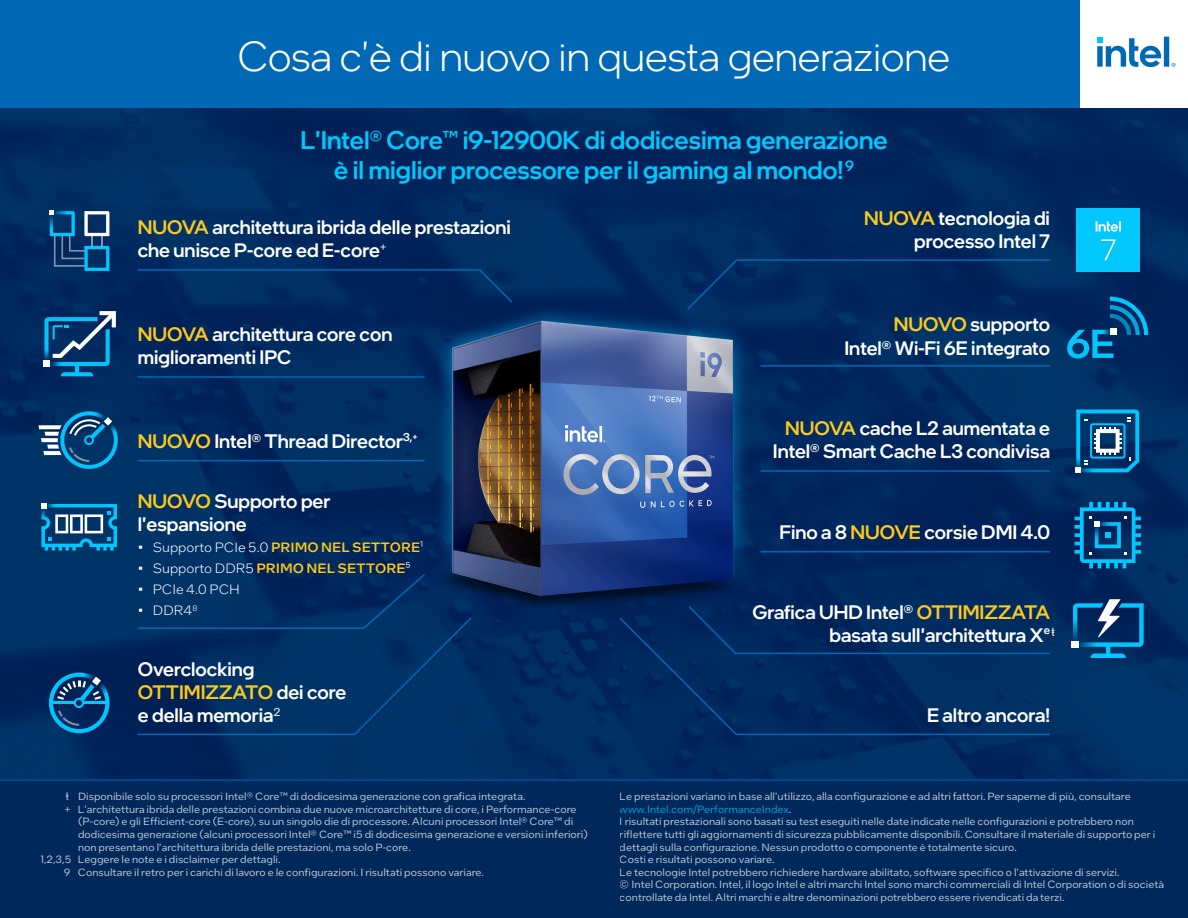
<style>
.page{position:relative;width:1188px;height:918px;background:#fff}
.page>*{position:absolute;margin:0;border:0;box-sizing:border-box;transform-origin:0 0}
.t1{font:300 42px "Intel One Display";color:#fff}
.t2{font:500 25.5px/30.6px "Intel One Display";color:#00c7fd;text-align:center}
.Callouts{font:500 19.5px/23.4px "Intel One Display";color:#fff}
.t3{font:300 13.5px "Intel One Text";color:#fff}
.t4{font:500 13.5px "Intel One Text";color:#fec91b}
.Callouts-2{font:11.4px "Intel Clear";color:#fff}
.t5{font:10.5px/12.6px "Intel One Text";color:#fff}
.s1{color:#fec91b}
.s2{font-weight:500;color:#fec91b}
.s3{font-weight:300;color:#fff}
.s4{font-family:"Intel Clear"}
.s5{color:#00c7fd}
</style>
<div class="page">
<img style="left:0;top:108px;width:1188px;height:672px">
<div style="left:0;top:0;width:1188px;height:108px;background:#0068b5"></div>
<div style="left:0;top:780px;width:1188px;height:138px;background:#00285a"></div>
<hr style="left:0;top:780px;width:1188px;height:1px;background:#0068b5">
<hr style="left:761px;top:365px;width:289px;height:2px;background:#0068b5">
<hr style="left:761px;top:470px;width:289px;height:2px;background:#0068b5">
<hr style="left:761px;top:551px;width:289px;height:1px;background:#0068b5">
<hr style="left:138px;top:376px;width:286px;height:2px;background:#0068b5">
<hr style="left:138px;top:460px;width:286px;height:1px;background:#0068b5">
<svg style="left:686px;top:259px;width:366px;height:52px;background:#002a60"></svg>
<svg style="left:782px;top:605px;width:270px;height:11px;background:#002a5f"></svg>
<svg style="left:136px;top:572px;width:337px;height:164px;background:#002f64"></svg>
<svg style="left:136px;top:268px;width:378px;height:36px;background:#002d64"></svg>
<svg style="left:618px;top:616px;width:434px;height:120px;background:#002c62"></svg>
<img style="left:406px;top:277px;width:376px;height:358px">
<svg style="left:1072px;top:599px;width:72px;height:59px;background:#175b8c"></svg>
<svg style="left:1075px;top:409px;width:64px;height:64px;background:#1d6e9e"></svg>
<svg style="left:1067px;top:297px;width:81px;height:62px;background:#024a80"></svg>
<svg style="left:1074px;top:502px;width:67px;height:66px;background:#045f94"></svg>
<div style="left:1076px;top:209px;width:63px;height:62px;background:#00c7fd"></div>
<svg style="left:1096px;top:221px;width:25px;height:11px"></svg>
<svg style="left:1101px;top:239px;width:14px;height:21px"></svg>
<svg style="left:49px;top:210px;width:60px;height:61px;background:#1e5988"></svg>
<svg style="left:49px;top:673px;width:61px;height:60px;background:#0d578a"></svg>
<svg style="left:38px;top:411px;width:80px;height:59px;background:#1a5c8b"></svg>
<svg style="left:41px;top:503px;width:76px;height:48px;background:#2173a0"></svg>
<div style="left:43px;top:361px;width:7px;height:6px;background:#fff"></div>
<svg style="left:44px;top:311px;width:72px;height:65px;background:#1a5d8d"></svg>
<div style="left:1080px;top:0;width:108px;height:108px;background:#fff"></div>
<svg style="left:1097px;top:37px;width:79px;height:30px"></svg>
<h1 class="t1" style="left:238px;top:30px;width:714px">Cosa c'è di nuovo in questa generazione</h1>
<p class="t2" style="left:300px;top:124px;width:589px">L'Intel® Core™ i9-12900K di dodicesima generazione è il miglior processore per il gaming al mondo!<sup>9</sup></p>
<p class="Callouts" style="left:138px;top:215px;width:375px"><span class="s1">NUOVA</span> architettura ibrida delle prestazioni che unisce P-core ed E-core<sup>+</sup></p>
<p class="Callouts" style="left:864px;top:205px;width:187px;text-align:right"><span class="s1">NUOVA</span> tecnologia di processo Intel 7</p>
<p class="Callouts" style="left:138px;top:322px;width:256px"><span class="s1">NUOVA</span> architettura core con miglioramenti IPC</p>
<p class="Callouts" style="left:138px;top:429px;width:281px"><span class="s1">NUOVO</span> Intel® Thread Director<sup>3,+</sup></p>
<p class="Callouts" style="left:138px;top:489px;width:194px"><span class="s1">NUOVO</span> Supporto per l'espansione</p>
<p class="t3" style="left:138px;top:539px;width:287px">• Supporto PCIe 5.0 <span class="s2">PRIMO NEL SETTORE</span>¹</p>
<p class="t4" style="left:138px;top:559px;width:275px"><span class="s3">• Supporto DDR5</span> PRIMO NEL SETTORE<span class="s3">⁵</span></p>
<p class="t3" style="left:138px;top:581px;width:103px">• PCIe 4.0 PCH</p>
<p class="t3" style="left:138px;top:602px;width:61px">• DDR4<sup>8</sup></p>
<p class="Callouts" style="left:138px;top:657px;width:210px">Overclocking<br><span class="s1">OTTIMIZZATO</span> dei core e della memoria<sup>2</sup></p>
<p class="t5" style="left:66px;top:790px;width:461px"><span class="s4">ⱡ</span> Disponibile solo su processori Intel® Core™ di dodicesima generazione con grafica integrata.</p>
<p class="t5" style="left:64px;top:802px;width:514px">+ L'architettura ibrida delle prestazioni combina due nuove microarchitetture di core, i Performance-core</p>
<p class="t5" style="left:78px;top:815px;width:497px">(P-core) e gli Efficient-core (E-core), su un singolo die di processore. Alcuni processori Intel® Core™ di</p>
<p class="t5" style="left:78px;top:828px;width:511px">dodicesima generazione (alcuni processori Intel® Core™ i5 di dodicesima generazione e versioni inferiori)</p>
<p class="t5" style="left:78px;top:840px;width:334px">non presentano l'architettura ibrida delle prestazioni, ma solo P-core.</p>
<p class="t5" style="left:40px;top:853px;width:242px">1,2,3,5 Leggere le note e i disclaimer per dettagli.</p>
<p class="t5" style="left:64px;top:865px;width:422px">9 Consultare il retro per i carichi di lavoro e le configurazioni. I risultati possono variare.</p>
<p class="Callouts" style="left:844px;top:312px;width:207px;text-align:right"><span class="s1">NUOVO</span> supporto<br>Intel® Wi-Fi 6E integrato</p>
<p class="Callouts" style="left:773px;top:416px;width:279px;text-align:right"><span class="s1">NUOVA</span> cache L2 aumentata e<br>Intel® Smart Cache L3 condivisa</p>
<p class="Callouts" style="left:779px;top:520px;width:272px">Fino a 8 <span class="s1">NUOVE</span> corsie DMI 4.0</p>
<p class="Callouts" style="left:752px;top:600px;width:299px;text-align:right">Grafica UHD Intel® <span class="s1">OTTIMIZZATA </span>basata sull'architettura X<sup>e</sup></p>
<p class="Callouts-2" style="left:1052px;top:624px;width:5px">ⱡ</p>
<p class="Callouts" style="left:927px;top:703px;width:124px">E altro ancora!</p>
<p class="t5" style="left:620px;top:790px;width:546px">Le prestazioni variano in base all'utilizzo, alla configurazione e ad altri fattori. Per saperne di più, consultare <span class="s5">www.Intel.com/PerformanceIndex</span>.<br>I risultati prestazionali sono basati su test eseguiti nelle date indicate nelle configurazioni e potrebbero non riflettere tutti gli aggiornamenti di sicurezza pubblicamente disponibili. Consultare il materiale di supporto per i dettagli sulla configurazione. Nessun prodotto o componente è totalmente sicuro.<br>Costi e risultati possono variare.<br>Le tecnologie Intel potrebbero richiedere hardware abilitato, software specifico o l'attivazione di servizi.<br>© Intel Corporation. Intel, il logo Intel e altri marchi Intel sono marchi commerciali di Intel Corporation o di società controllate da Intel. Altri marchi e altre denominazioni potrebbero essere rivendicati da terzi.</p>
</div>
